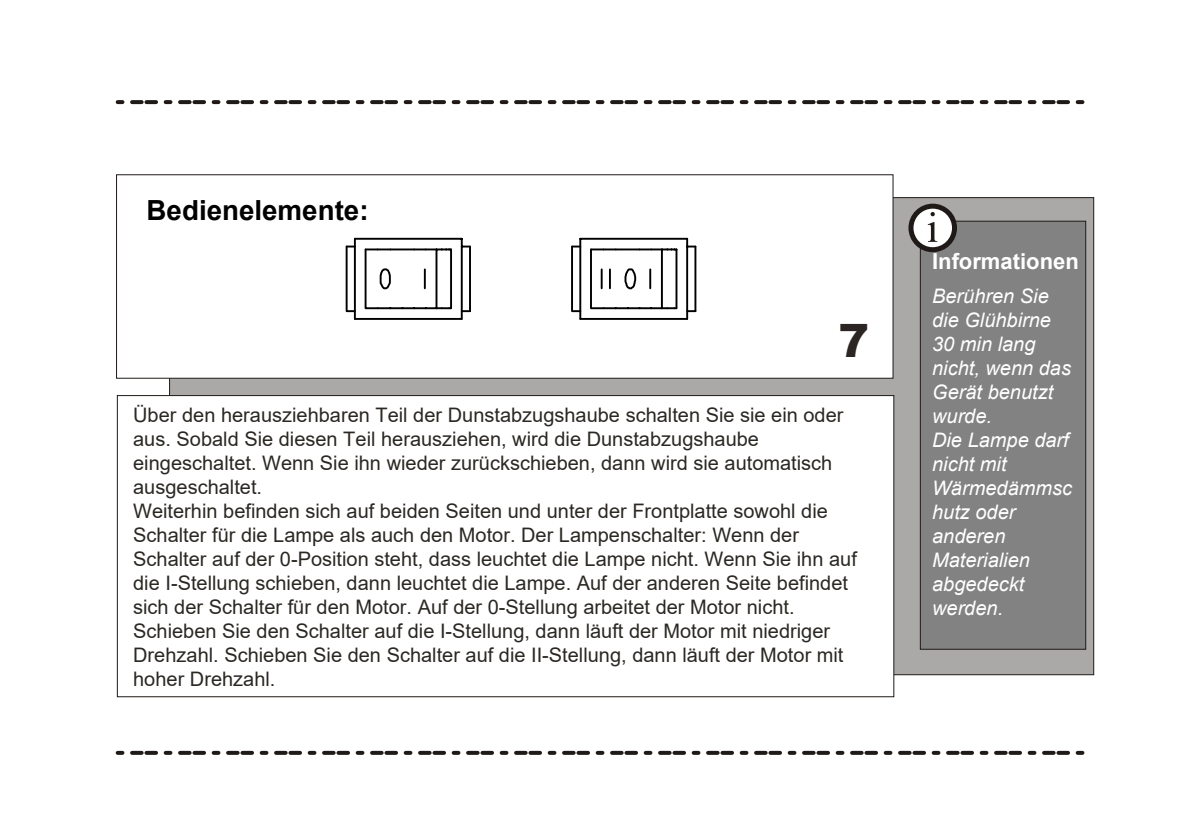
<style>
.page{position:relative;width:1190px;height:838px;background:#fff}
.page>*{position:absolute;margin:0;border:0;box-sizing:border-box;transform-origin:0 0}
.t1{font:900 46px "Arial";color:#2b2623}
.t2{font:700 27.8px "Arial";color:#000}
.t3{font:700 22px "Arial";color:#fff}
.t4{font:20px/24px "Arial";color:#2b2824}
.t5{font:italic 20px/24px "Arial";color:#fff}
</style>
<div class="page">
<div style="left:169px;top:197px;width:925px;height:478px;background:#aba8a8;border:1px solid #1f1a17"></div>
<div style="left:920px;top:221px;width:166px;height:429px;background:#828282;border:1px solid #1f1a17"></div>
<svg style="left:911px;top:206px;width:44px;height:44px"></svg>
<div style="left:908px;top:204px;width:49px;height:48px;border:5px solid #1f1a17;border-radius:50%"></div>
<svg style="left:928px;top:222px;width:9px;height:20px"></svg>
<svg style="left:931px;top:212px;width:4px;height:4px"></svg>
<svg style="left:118px;top:100px;width:967px;height:4px"></svg>
<svg style="left:118px;top:751px;width:967px;height:4px"></svg>
<div style="left:116px;top:174px;width:778px;height:205px;background:#fff;border:1px solid #1f1a17"></div>
<div style="left:117px;top:395px;width:777px;height:302px;background:#fff;border:1px solid #1f1a17"></div>
<hr style="left:676px;top:249px;width:1px;height:59px;background:#000">
<hr style="left:579px;top:239px;width:2px;height:80px;background:#000">
<svg style="left:688px;top:246px;width:7px;height:2px"></svg>
<hr style="left:580px;top:238px;width:107px;height:2px;background:#000">
<hr style="left:686px;top:239px;width:2px;height:80px;background:#000">
<svg style="left:571px;top:245px;width:11px;height:68px"></svg>
<hr style="left:580px;top:318px;width:107px;height:2px;background:#000">
<svg style="left:688px;top:310px;width:7px;height:2px"></svg>
<hr style="left:694px;top:247px;width:2px;height:64px;background:#000">
<svg style="left:590px;top:248px;width:86px;height:62px"></svg>
<hr style="left:469px;top:247px;width:2px;height:64px;background:#000">
<svg style="left:463px;top:310px;width:7px;height:2px"></svg>
<hr style="left:355px;top:318px;width:107px;height:2px;background:#000">
<svg style="left:345px;top:245px;width:9px;height:68px"></svg>
<hr style="left:461px;top:239px;width:2px;height:80px;background:#000">
<hr style="left:355px;top:238px;width:107px;height:2px;background:#000">
<svg style="left:463px;top:246px;width:7px;height:2px"></svg>
<hr style="left:354px;top:239px;width:2px;height:80px;background:#000">
<hr style="left:450px;top:249px;width:2px;height:59px;background:#000">
<svg style="left:364px;top:248px;width:87px;height:62px"></svg>
<h2 class="t2" style="left:147px;top:191px;width:223px">Bedienelemente:</h2>
<h1 class="t1" style="left:838px;top:307px;width:32px">7</h1>
<p class="t4" style="left:133px;top:403px;width:725px">Über den herausziehbaren Teil der Dunstabzugshaube schalten Sie sie ein oder aus. Sobald Sie diesen Teil herausziehen, wird die Dunstabzugshaube eingeschaltet. Wenn Sie ihn wieder zurückschieben, dann wird sie automatisch ausgeschaltet.<br>Weiterhin befinden sich auf beiden Seiten und unter der Frontplatte sowohl die Schalter für die Lampe als auch den Motor. Der Lampenschalter: Wenn der Schalter auf der 0-Position steht, dass leuchtet die Lampe nicht. Wenn Sie ihn auf die I-Stellung schieben, dann leuchtet die Lampe. Auf der anderen Seite befindet sich der Schalter für den Motor. Auf der 0-Stellung arbeitet der Motor nicht.<br>Schieben Sie den Schalter auf die I-Stellung, dann läuft der Motor mit niedriger Drehzahl. Schieben Sie den Schalter auf die II-Stellung, dann läuft der Motor mit hoher Drehzahl.</p>
<p class="t3" style="left:932px;top:246px;width:148px">Informationen</p>
<p class="t5" style="left:932px;top:285px;width:141px">Berühren Sie die Glühbirne<br>30 min lang nicht, wenn das<br>Gerät benutzt wurde.<br>Die Lampe darf nicht mit<br>Wärmedämmsc hutz oder anderen<br>Materialien abgedeckt werden.</p>
</div>
